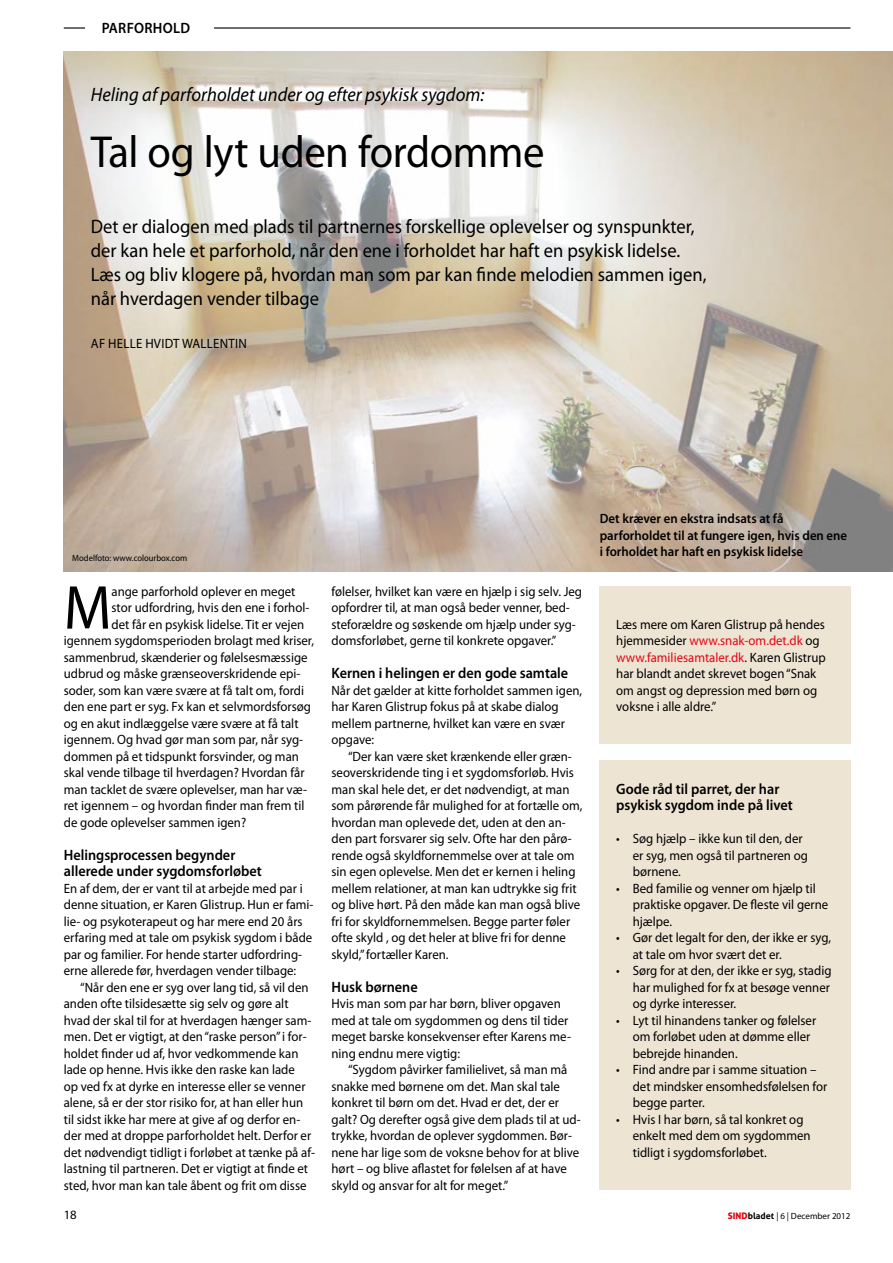
<style>
.page{position:relative;width:893px;height:1263px;background:#fff}
.page>*{position:absolute;margin:0;border:0;box-sizing:border-box;transform-origin:0 0}
.t1{font:62.4px "Myriad Pro";color:#000;scale:.95 1}
.t2{font:45px "Myriad Pro";letter-spacing:-.01em;color:#000;scale:.95 1}
.t3{font:19.5px/24px "Myriad Pro";color:#000;scale:.95 1}
.t4{font:italic 19.5px "Myriad Pro";color:#000;scale:.95 1}
.t5{font:600 15px/16.5px "Myriad Pro";color:#000;scale:.95 1}
.t6{font:600 15px "Myriad Pro";letter-spacing:.02em;color:#000;scale:.95 1}
.t7{font:13.5px/16.5px "Myriad Pro";color:#000;scale:.95 1}
.t8{font:600 13.5px/16.5px "Myriad Pro";color:#000;scale:.95 1}
.t9{font:13.5px "Myriad Pro";letter-spacing:.02em;color:#000;scale:.95 1}
.t10{font:12.75px "Myriad Pro";color:#000}
.t11{font:9px "Myriad Pro";color:#000;scale:.95 1}
.t12{font:9px "Myriad Pro";color:#000}
.s1{color:#e30613}
.s2{font-family:"Aller Display";color:#e30613}
.s3{font-family:"Aller";font-weight:700}
</style>
<div class="page">
<hr style="left:64px;top:27px;width:786px;height:2px;background:#000">
<div style="left:85px;top:21px;width:128px;height:16px;background:#fff"></div>
<div style="left:599px;top:761px;width:251px;height:429px;background:#eee4d3"></div>
<div style="left:599px;top:586px;width:251px;height:158px;background:#eee4d3"></div>
<img style="left:64px;top:51px;width:829px;height:521px">
<p class="t6" style="left:102px;top:18px;width:95px">PARFORHOLD</p>
<h3 class="t4" style="left:91px;top:82px;width:416px">Heling af parforholdet under og efter psykisk sygdom:</h3>
<h2 class="t2" style="left:91px;top:124px;width:479px">Tal og lyt uden fordomme</h2>
<p class="t3" style="left:91px;top:214px;width:650px">Det er dialogen med plads til partnernes forskellige oplevelser og synspunkter, der kan hele et parforhold, når den ene i forholdet har haft en psykisk lidelse.<br>Læs og bliv klogere på, hvordan man som par kan finde melodien sammen igen, når hverdagen vender tilbage</p>
<p class="t9" style="left:91px;top:335px;width:166px">AF HELLE HVIDT WALLENTIN</p>
<p class="t11" style="left:72px;top:552px;width:122px">Modelfoto: www.colourbox.com</p>
<h1 class="t1" style="left:64px;top:569px;width:52px">M</h1>
<p class="t7" style="left:111px;top:583px;width:195px">ange parforhold oplever en meget</p>
<p class="t7" style="left:111px;top:599px;width:210px">stor udfordring, hvis den ene i forhol-</p>
<p class="t7" style="left:111px;top:616px;width:204px">det får en psykisk lidelse. Tit er vejen</p>
<p class="t7" style="left:64px;top:632px;width:265px">igennem sygdomsperioden brolagt med kriser,</p>
<p class="t7" style="left:64px;top:649px;width:258px">sammenbrud, skænderier og følelsesmæssige</p>
<p class="t7" style="left:64px;top:665px;width:251px">udbrud og måske grænseoverskridende epi-</p>
<p class="t7" style="left:64px;top:682px;width:254px">soder, som kan være svære at få talt om, fordi</p>
<p class="t7" style="left:64px;top:698px;width:262px">den ene part er syg. Fx kan et selvmordsforsøg</p>
<p class="t7" style="left:64px;top:715px;width:249px">og en akut indlæggelse være svære at få talt</p>
<p class="t7" style="left:64px;top:731px;width:253px">igennem. Og hvad gør man som par, når syg-</p>
<p class="t7" style="left:64px;top:748px;width:249px">dommen på et tidspunkt forsvinder, og man</p>
<p class="t7" style="left:64px;top:764px;width:255px">skal vende tilbage til hverdagen? Hvordan får</p>
<p class="t7" style="left:64px;top:781px;width:257px">man tacklet de svære oplevelser, man har væ-</p>
<p class="t7" style="left:64px;top:797px;width:255px">ret igennem – og hvordan finder man frem til</p>
<p class="t7" style="left:64px;top:814px;width:194px">de gode oplevelser sammen igen?</p>
<p class="t5" style="left:64px;top:846px;width:210px">Helingsprocessen begynder allerede under sygdomsforløbet</p>
<p class="t7" style="left:64px;top:880px;width:264px">En af dem, der er vant til at arbejde med par i denne situation, er Karen Glistrup. Hun er fami&shy;lie- og psykoterapeut og har mere end 20 års erfaring med at tale om psykisk sygdom i både par og familier. For hende starter udfordring&shy;erne allerede før, hverdagen vender tilbage:</p>
<p class="t7" style="left:64px;top:979px;width:266px;text-indent:17px">“Når den ene er syg over lang tid, så vil den anden ofte tilsidesætte sig selv og gøre alt hvad der skal til for at hverdagen hænger sam&shy;men. Det er vigtigt, at den “raske person” i for&shy;holdet finder ud af, hvor vedkommende kan lade op henne. Hvis ikke den raske kan lade<br>op ved fx at dyrke en interesse eller se venner alene, så er der stor risiko for, at han eller hun til sidst ikke har mere at give af og derfor en&shy;der med at droppe parforholdet helt. Derfor er det nødvendigt tidligt i forløbet at tænke på af&shy;lastning til partneren. Det er vigtigt at finde et sted, hvor man kan tale åbent og frit om disse</p>
<p class="t7" style="left:331px;top:583px;width:265px">følelser, hvilket kan være en hjælp i sig selv. Jeg opfordrer til, at man også beder venner, bed&shy;steforældre og søskende om hjælp under syg&shy;domsforløbet, gerne til konkrete opgaver.”</p>
<p class="t5" style="left:331px;top:664px;width:251px">Kernen i helingen er den gode samtale</p>
<p class="t7" style="left:331px;top:682px;width:265px">Når det gælder at kitte forholdet sammen igen, har Karen Glistrup fokus på at skabe dialog mellem partnerne, hvilket kan være en svær opgave:</p>
<p class="t7" style="left:331px;top:748px;width:266px;text-indent:17px">“Der kan være sket krænkende eller græn&shy;seoverskridende ting i et sygdomsforløb. Hvis man skal hele det, er det nødvendigt, at man som pårørende får mulighed for at fortælle om, hvordan man oplevede det, uden at den an&shy;den part forsvarer sig selv. Ofte har den pårø&shy;rende også skyldfornemmelse over at tale om sin egen oplevelse. Men det er kernen i heling mellem relationer, at man kan udtrykke sig frit og blive hørt. På den måde kan man også blive fri for skyldfornemmelsen. Begge parter føler ofte skyld , og det heler at blive fri for denne skyld,” fortæller Karen.</p>
<p class="t5" style="left:331px;top:978px;width:92px">Husk børnene</p>
<p class="t7" style="left:331px;top:995px;width:254px">Hvis man som par har børn, bliver opgaven med at tale om sygdommen og dens til tider meget barske konsekvenser efter Karens me&shy;ning endnu mere vigtig:</p>
<p class="t7" style="left:331px;top:1061px;width:264px;text-indent:17px">“Sygdom påvirker familielivet, så man må snakke med børnene om det. Man skal tale konkret til børn om det. Hvad er det, der er galt? Og derefter også give dem plads til at ud&shy;trykke, hvordan de oplever sygdommen. Bør&shy;nene har lige som de voksne behov for at blive hørt – og blive aflastet for følelsen af at have skyld og ansvar for alt for meget.”</p>
<p class="t8" style="left:600px;top:510px;width:262px">Det kræver en ekstra indsats at få parforholdet til at fungere igen, hvis den ene i forholdet har haft en psykisk lidelse</p>
<p class="t7" style="left:616px;top:616px;width:222px">Læs mere om Karen Glistrup på hendes hjemmesider <span class="s1">www.snak-om.det.dk</span> og <span class="s1">www.familiesamtaler.dk</span>. Karen Glistrup har blandt andet skrevet bogen “Snak om angst og depression med børn og voksne i alle aldre.”</p>
<p class="t5" style="left:616px;top:780px;width:187px">Gode råd til parret, der har psykisk sygdom inde på livet</p>
<p class="t7" style="left:633px;top:830px;width:186px;text-indent:-17px">• Søg hjælp – ikke kun til den, der er syg, men også til partneren og børnene.</p>
<p class="t7" style="left:633px;top:880px;width:207px;text-indent:-17px">• Bed familie og venner om hjælp til praktiske opgaver. De fleste vil gerne hjælpe.</p>
<p class="t7" style="left:633px;top:929px;width:210px;text-indent:-17px">• Gør det legalt for den, der ikke er syg, at tale om hvor svært det er.</p>
<p class="t7" style="left:633px;top:962px;width:211px;text-align:justify;text-indent:-17px">• Sørg for at den, der ikke er syg, stadig har mulighed for fx at besøge venner og dyrke interesser.</p>
<p class="t7" style="left:633px;top:1012px;width:195px;text-indent:-17px">• Lyt til hinandens tanker og følelser om forløbet uden at dømme eller bebrejde hinanden.</p>
<p class="t7" style="left:633px;top:1061px;width:206px;text-indent:-17px">• Find andre par i samme situation – det mindsker ensomhedsfølelsen for begge parter.</p>
<p class="t7" style="left:633px;top:1110px;width:189px;text-indent:-17px">• Hvis I har børn, så tal konkret og enkelt med dem om sygdommen tidligt i sygdomsforløbet.</p>
<p class="t10" style="left:64px;top:1207px;width:15px">18</p>
<p class="t12" style="left:728px;top:1210px;width:124px"><span class="s2">SIND</span><span class="s3">bladet</span> | 6 | December 2012</p>
</div>
